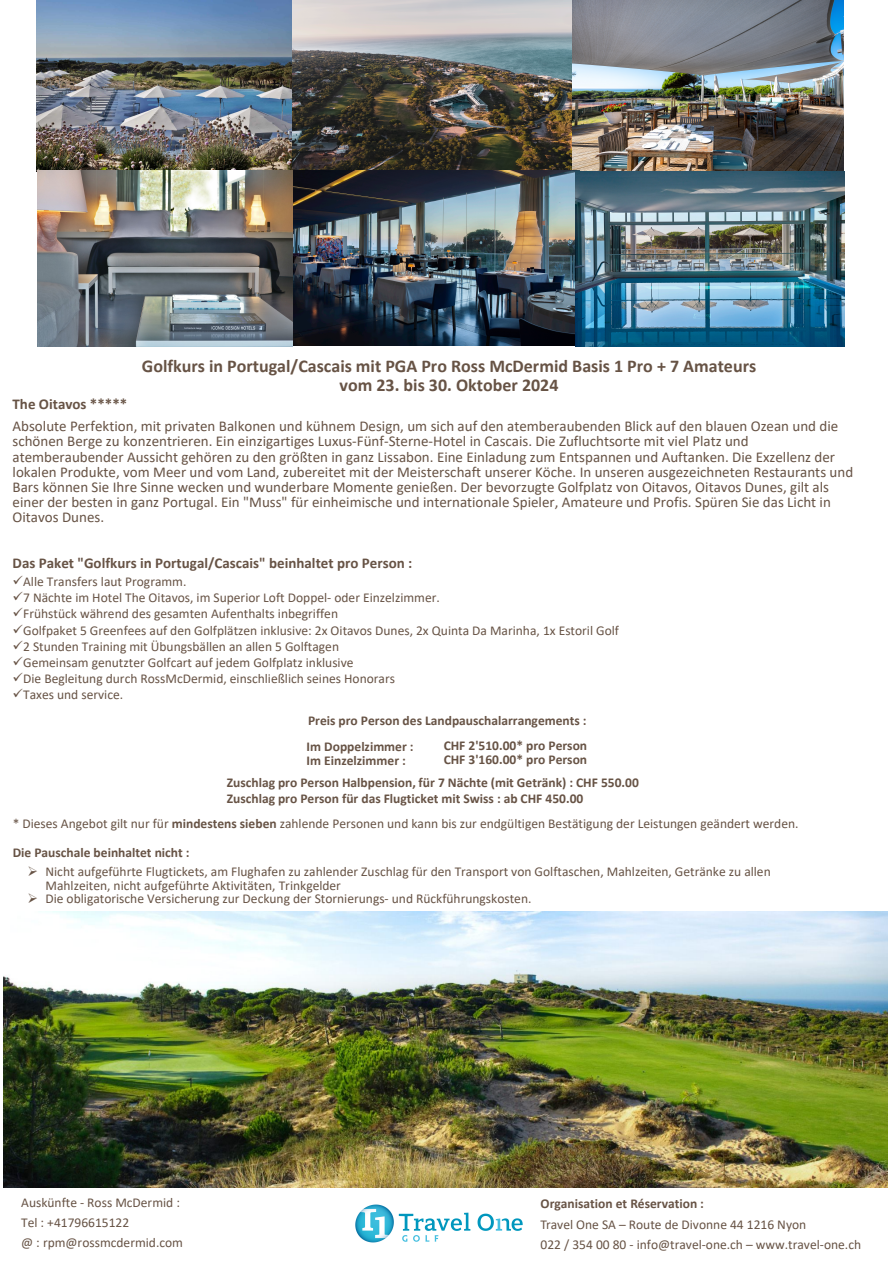
<style>
.page{position:relative;width:893px;height:1263px;background:#fff}
.page>*{position:absolute;margin:0;border:0;box-sizing:border-box;transform-origin:0 0}
.t1{font:700 18px/18.6px "Calibri";color:#675345;text-align:center}
.t2{font:15px/15px "Calibri";color:#675345}
.t3{font:700 15px "Calibri";color:#675345}
.t4{font:13.5px/20.1px "Calibri";color:#675345}
.t5{font:700 13.5px/26.1px "Calibri";color:#675345}
.s1{font-weight:700}
</style>
<div class="page">
<img style="left:355px;top:1204px;width:168px;height:39px">
<img style="left:37px;top:1px;width:536px;height:171px">
<img style="left:573px;top:1px;width:271px;height:170px">
<img style="left:38px;top:170px;width:542px;height:176px">
<img style="left:576px;top:171px;width:269px;height:176px">
<img style="left:4px;top:911px;width:884px;height:277px">
<h1 class="t1" style="left:142px;top:357px;width:616px">Golfkurs in Portugal/Cascais mit PGA Pro Ross McDermid Basis 1 Pro + 7 Amateurs vom 23. bis 30. Oktober 2024</h1>
<p class="t3" style="left:13px;top:393px;width:116px">The Oitavos *****</p>
<p class="t2" style="left:13px;top:419px;width:842px">Absolute Perfektion, mit privaten Balkonen und kühnem Design, um sich auf den atemberaubenden Blick auf den blauen Ozean und die schönen Berge zu konzentrieren. Ein einzigartiges Luxus-Fünf-Sterne-Hotel in Cascais. Die Zufluchtsorte mit viel Platz und atemberaubender Aussicht gehören zu den größten in ganz Lissabon. Eine Einladung zum Entspannen und Auftanken. Die Exzellenz der lokalen Produkte, vom Meer und vom Land, zubereitet mit der Meisterschaft unserer Köche. In unseren ausgezeichneten Restaurants und Bars können Sie Ihre Sinne wecken und wunderbare Momente genießen. Der bevorzugte Golfplatz von Oitavos, Oitavos Dunes, gilt als einer der besten in ganz Portugal. Ein "Muss" für einheimische und internationale Spieler, Amateure und Profis. Spüren Sie das Licht in Oitavos Dunes.</p>
<p class="t3" style="left:13px;top:553px;width:401px">Das Paket "Golfkurs in Portugal/Cascais" beinhaltet pro Person :</p>
<p class="t4" style="left:13px;top:571px;width:175px">✓Alle Transfers laut Programm.</p>
<p class="t4" style="left:13px;top:587px;width:429px">✓7 Nächte im Hotel The Oitavos, im Superior Loft Doppel- oder Einzelzimmer.</p>
<p class="t4" style="left:13px;top:603px;width:327px">✓Frühstück während des gesamten Aufenthalts inbegriffen</p>
<p class="t4" style="left:13px;top:620px;width:608px">✓Golfpaket 5 Greenfees auf den Golfplätzen inklusive: 2x Oitavos Dunes, 2x Quinta Da Marinha, 1x Estoril Golf</p>
<p class="t4" style="left:13px;top:636px;width:328px">✓2 Stunden Training mit Übungsbällen an allen 5 Golftagen</p>
<p class="t4" style="left:13px;top:652px;width:342px">✓Gemeinsam genutzter Golfcart auf jedem Golfplatz inklusive</p>
<p class="t4" style="left:13px;top:668px;width:384px">✓Die Begleitung durch RossMcDermid, einschließlich seines Honorars</p>
<p class="t4" style="left:13px;top:684px;width:112px">✓Taxes und service.</p>
<p class="t5" style="left:307px;top:707px;width:282px">Preis pro Person des Landpauschalarrangements :<br>Im Doppelzimmer :</p>
<p class="t5" style="left:307px;top:747px;width:101px">Im Einzelzimmer :</p>
<p class="t5" style="left:444px;top:739px;width:145px;line-height:13.5px">CHF 2'510.00* pro Person<br>CHF 3'160.00* pro Person</p>
<p class="t5" style="left:227px;top:774px;width:414px;line-height:16.2px">Zuschlag pro Person Halbpension, für 7 Nächte (mit Getränk) : CHF 550.00<br>Zuschlag pro Person für das Flugticket mit Swiss : ab CHF 450.00</p>
<p class="t4" style="left:13px;top:809px;width:787px;line-height:28.3px">* Dieses Angebot gilt nur für <span class="s1">mindestens sieben</span> zahlende Personen und kann bis zur endgültigen Bestätigung der Leistungen geändert werden.<br><span class="s1">Die Pauschale beinhaltet nicht :</span></p>
<p class="t4" style="left:45px;top:864px;width:727px;line-height:13.5px;text-indent:-18px">➢ Nicht aufgeführte Flugtickets, am Flughafen zu zahlender Zuschlag für den Transport von Golftaschen, Mahlzeiten, Getränke zu allen<br>Mahlzeiten, nicht aufgeführte Aktivitäten, Trinkgelder</p>
<p class="t4" style="left:27px;top:888px;width:505px">➢ Die obligatorische Versicherung zur Deckung der Stornierungs- und Rückführungskosten.</p>
<p class="t4" style="left:21px;top:1191px;width:163px">Auskünfte - Ross McDermid :<br>Tel : +41796615122<br>@ : rpm@rossmcdermid.com</p>
<p class="t5" style="left:541px;top:1191px;width:165px">Organisation et Réservation :</p>
<p class="t4" style="left:541px;top:1213px;width:322px">Travel One SA – Route de Divonne 44 1216 Nyon<br>022 / 354 00 80 - info@travel-one.ch – www.travel-one.ch</p>
</div>
